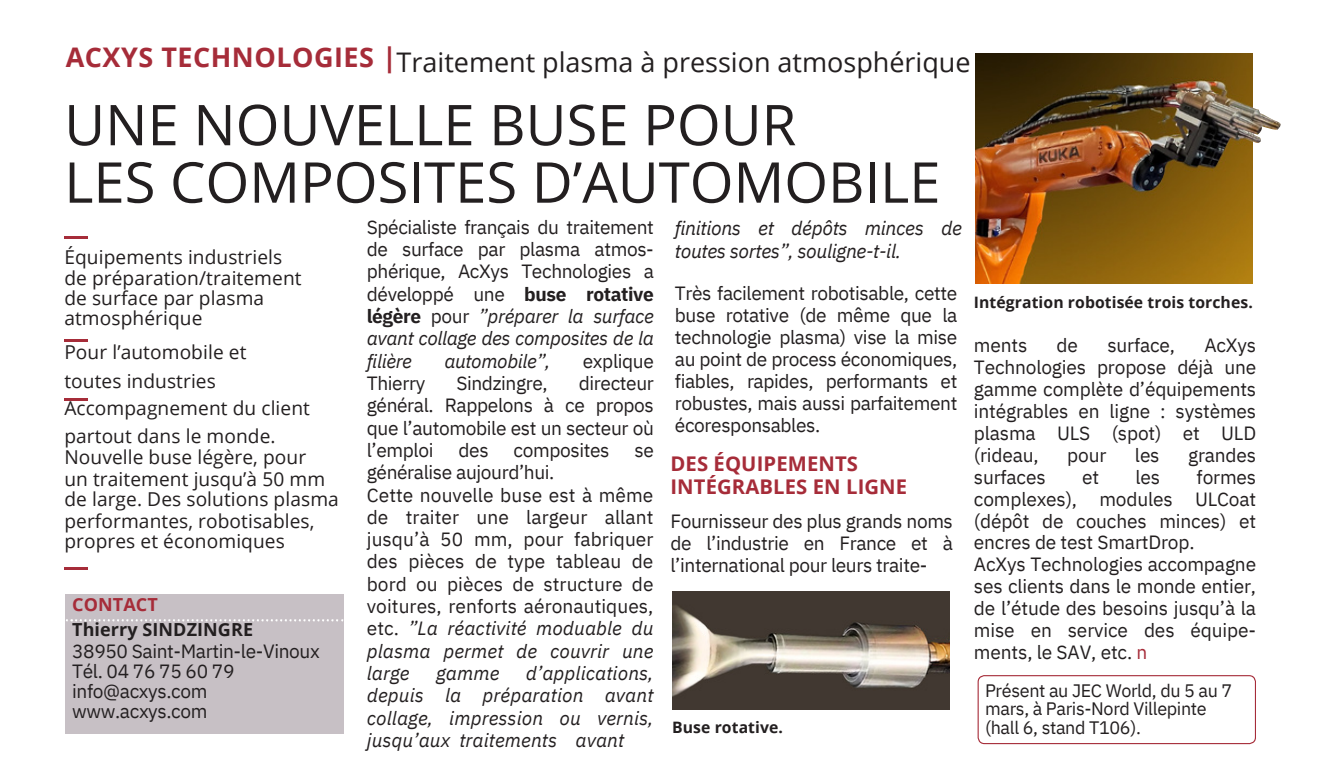
<style>
.page{position:relative;width:1317px;height:782px;background:#fff}
.page>*{position:absolute;margin:0;border:0;box-sizing:border-box;transform-origin:0 0}
.t1{font:56.25px/57.4px "Open Sans";color:#231f20}
.t2{font:27px "Open Sans";color:#231f20}
.t3{font:700 27px "Open Sans";letter-spacing:.02em;color:#a62c39}
.t4{font:700 20.25px/23.6px "Open Sans";letter-spacing:.005em;color:#a62c39}
.t5{font:italic 19.35px/23.6px "IBM Plex Sans";letter-spacing:-.02em;color:#231f20}
.t6{font:19.12px/22.1px "IBM Plex Sans";letter-spacing:-.01em;color:#231f20;text-align:justify}
.t7{font:19.12px/20.2px "Open Sans";letter-spacing:.005em;color:#231f20}
.t8{font:italic 19.12px/22.3px "IBM Plex Sans";letter-spacing:.005em;color:#231f20;text-align:justify}
.t9{font:italic 19.12px "IBM Plex Sans";letter-spacing:-.02em;color:#231f20}
.t10{font:18px/18.4px "IBM Plex Sans";letter-spacing:-.02em;color:#231f20}
.t11{font:700 18px/25.2px "Open Sans";letter-spacing:.005em;color:#231f20}
.t12{font:700 15.75px "Open Sans";letter-spacing:.005em;color:#231f20}
.s1{color:#a62c39}
.s2{font-weight:700}
.s3{font-style:italic}
</style>
<div class="page">
<hr style="left:64px;top:236px;width:24px;height:2px;background:#a62c39">
<hr style="left:64px;top:339px;width:24px;height:2px;background:#a62c39">
<hr style="left:64px;top:398px;width:24px;height:3px;background:#a62c39">
<hr style="left:64px;top:567px;width:24px;height:2px;background:#a62c39">
<div style="left:66px;top:594px;width:277px;height:139px;background:#c7c0c5"></div>
<svg style="left:66px;top:619px;width:277px;height:2px"></svg>
<img style="left:672px;top:591px;width:277px;height:118px">
<img style="left:975px;top:53px;width:277px;height:28px">
<img style="left:975px;top:81px;width:305px;height:202px">
<svg style="left:977px;top:675px;width:278px;height:69px"></svg>
<h5 class="t3" style="left:66px;top:38px;width:332px">ACXYS TECHNOLOGIES |</h5>
<h5 class="t2" style="left:396px;top:43px;width:575px">Traitement plasma à pression atmosphérique</h5>
<p class="t1" style="left:64px;top:95px;width:877px">UNE NOUVELLE BUSE POUR<br>LES COMPOSITES D’AUTOMOBILE</p>
<h6 class="t7" style="left:64px;top:247px;width:239px">Équipements industriels de préparation/traitement de surface par plasma atmosphérique</h6>
<h6 class="t7" style="left:64px;top:337px;width:247px;line-height:28.1px">Pour l’automobile et<br>toutes industries<br>Accompagnement du client partout dans le monde.</h6>
<h6 class="t7" style="left:64px;top:445px;width:262px;line-height:22.1px">Nouvelle buse légère, pour un traitement jusqu’à 50 mm</h6>
<h5 class="t7" style="left:64px;top:487px;width:276px;line-height:21.2px">de large. Des solutions plasma performantes, robotisables, propres et économiques</h5>
<p class="t11" style="left:72px;top:591px;width:182px"><span class="s1">CONTACT<br></span>Thierry SINDZINGRE</p>
<p class="t6" style="left:72px;top:640px;width:249px;line-height:20.2px;text-align:left">38950 Saint-Martin-le-Vinoux<br>Tél. 04 76 75 60 79 info@acxys.com www.acxys.com</p>
<h1 class="t6" style="left:367px;top:215px;width:288px">Spécialiste français du traitement de surface par plasma atmos&shy;phérique, AcXys Technologies a développé une <span class="s2">buse rotative légère</span> pour <span class="s3">”préparer la surface avant collage des composites de la filière</span></h1>
<h1 class="t9" style="left:444px;top:348px;width:108px">automobile”,</h1>
<h1 class="t6" style="left:583px;top:349px;width:73px">explique</h1>
<h1 class="t6" style="left:367px;top:371px;width:60px">Thierry</h1>
<h1 class="t6" style="left:456px;top:371px;width:93px">Sindzingre,</h1>
<h1 class="t6" style="left:367px;top:371px;width:288px;text-indent:212px">directeur général. Rappelons à ce propos que l’automobile est un secteur où l’emploi</h1>
<h1 class="t6" style="left:458px;top:438px;width:32px">des</h1>
<h1 class="t6" style="left:513px;top:438px;width:98px">composites</h1>
<h1 class="t6" style="left:634px;top:438px;width:21px">se</h1>
<h1 class="t6" style="left:367px;top:460px;width:288px;text-align:left">généralise aujourd’hui.<br>Cette nouvelle buse est à même de traiter une largeur allant jusqu’à 50 mm, pour fabriquer des pièces de type tableau de bord ou pièces de structure de voitures, renforts aéronautiques, etc. <span class="s3">”La réactivité moduable du plasma permet de couvrir une large</span></h1>
<h1 class="t8" style="left:367px;top:661px;width:288px;text-indent:159px">d’applications, depuis la préparation avant collage, impression ou vernis, jusqu’aux traitements avant</h1>
<h1 class="t8" style="left:436px;top:661px;width:65px">gamme</h1>
<h5 class="t5" style="left:675px;top:215px;width:288px">finitions et dépôts minces de toutes sortes”, souligne-t-il.</h5>
<h5 class="t6" style="left:675px;top:282px;width:284px">Très facilement robotisable, cette buse rotative (de même que la technologie plasma) vise la mise au point de process économiques, fiables, rapides, performants et robustes, mais aussi parfaitement écoresponsables.</h5>
<p class="t4" style="left:670px;top:450px;width:238px">DES ÉQUIPEMENTS<br>INTÉGRABLES EN LIGNE</p>
<h5 class="t6" style="left:670px;top:509px;width:284px">Fournisseur des plus grands noms de l’industrie en France et à l’international pour leurs traite-</h5>
<p class="t12" style="left:672px;top:716px;width:112px">Buse rotative.</p>
<p class="t12" style="left:973px;top:291px;width:280px">Intégration robotisée trois torches.</p>
<h5 class="t6" style="left:973px;top:333px;width:55px">ments</h5>
<h5 class="t6" style="left:1056px;top:333px;width:23px">de</h5>
<h5 class="t6" style="left:1107px;top:333px;width:69px">surface,</h5>
<h5 class="t6" style="left:973px;top:333px;width:284px;text-indent:230px">AcXys Technologies propose déjà une gamme complète d’équipements intégrables en ligne : systèmes plasma ULS (spot) et ULD (rideau,</h5>
<h5 class="t6" style="left:1067px;top:443px;width:41px">pour</h5>
<h5 class="t6" style="left:1134px;top:443px;width:26px">les</h5>
<h5 class="t6" style="left:1187px;top:443px;width:70px">grandes</h5>
<h5 class="t6" style="left:973px;top:465px;width:284px;text-align:left;text-indent:223px">formes complexes), modules ULCoat (dépôt de couches minces) et encres de test SmartDrop.<br>AcXys Technologies accompagne ses clients dans le monde entier, de l’étude des besoins jusqu’à la mise en service des équipe&shy;ments, le SAV, etc. <span class="s1">n</span></h5>
<h5 class="t6" style="left:973px;top:465px;width:73px">surfaces</h5>
<h5 class="t6" style="left:1082px;top:465px;width:19px">et</h5>
<h5 class="t6" style="left:1135px;top:465px;width:26px">les</h5>
<p class="t10" style="left:985px;top:680px;width:249px">Présent au JEC World, du 5 au 7 mars, à Paris-Nord Villepinte (hall 6, stand T106).</p>
</div>
